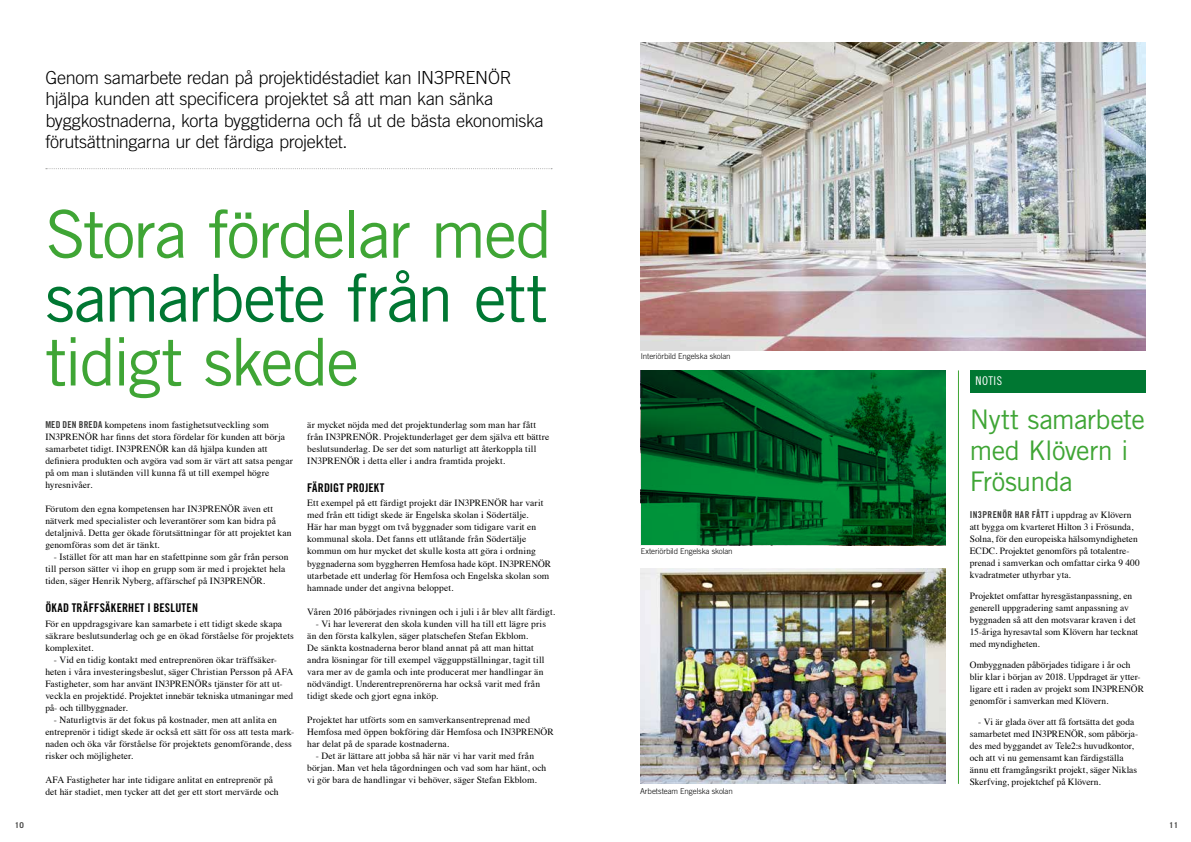
<style>
.page{position:relative;width:1191px;height:842px;background:#fff}
.page>*{position:absolute;margin:0;border:0;box-sizing:border-box;transform-origin:0 0}
.t1{font:66px "Trade Gothic";letter-spacing:-.035em;color:#3fa535}
.t2{font:66px "Trade Gothic";letter-spacing:-.035em;color:#007732}
.t3{font:27px/31px "Trade Gothic";letter-spacing:-.02em;color:#3fa535}
.t4{font:300 18px/21.6px "Trade Gothic";letter-spacing:-.015em;color:#000}
.t5{font:12px "Trade Gothic Bold Cond Twenty";letter-spacing:.015em;color:#000}
.t6{font:12px "Trade Gothic Cond Eighteen";letter-spacing:.04em;color:#fff}
.t7{font:9.5px/12px "Times";letter-spacing:.01em;color:#000}
.t8{font:300 8px "Trade Gothic";letter-spacing:-.01em;color:#000}
.t9{font:700 8px "Trade Gothic";color:#424241}
.s1{font-family:"Trade Gothic Bold Cond Twenty";color:#3c3c3b}
</style>
<div class="page">
<div style="left:969px;top:370px;width:176px;height:23px;background:#007732"></div>
<img style="left:641px;top:43px;width:504px;height:307px">
<hr style="left:958px;top:370px;width:1px;height:414px;background:#3fa535">
<svg style="left:46px;top:168px;width:506px;height:1px"></svg>
<img style="left:641px;top:568px;width:304px;height:216px">
<svg style="left:641px;top:370px;width:304px;height:175px;background:#006026"></svg>
<h3 class="t4" style="left:45px;top:66px;width:500px">Genom samarbete redan på projektidéstadiet kan IN3PRENÖR hjälpa kunden att specificera projektet så att man kan sänka byggkostnaderna, korta byggtiderna och få ut de bästa ekonomiska förutsättningarna ur det färdiga projektet.</h3>
<h1 class="t1" style="left:45px;top:194px;width:508px">Stora fördelar med</h1>
<h1 class="t2" style="left:45px;top:258px;width:504px">samarbete från ett</h1>
<h1 class="t1" style="left:45px;top:322px;width:315px">tidigt skede</h1>
<p class="t7" style="left:45px;top:418px;width:249px"><span class="s1">MED DEN BREDA</span> kompetens inom fastighetsutveckling som IN3PRENÖR har finns det stora fördelar för kunden att börja samarbetet tidigt. IN3PRENÖR kan då hjälpa kunden att definiera produkten och avgöra vad som är värt att satsa pengar på om man i slutänden vill kunna få ut till exempel högre hyresnivåer.</p>
<p class="t7" style="left:45px;top:502px;width:248px">Förutom den egna kompetensen har IN3PRENÖR även ett nätverk med specialister och leverantörer som kan bidra på detaljnivå. Detta ger ökade förutsättningar för att projektet kan genomföras som det är tänkt.</p>
<p class="t7" style="left:45px;top:550px;width:245px;text-indent:9px">- Istället för att man har en stafettpinne som går från person till person sätter vi ihop en grupp som är med i projektet hela tiden, säger Henrik Nyberg, affärschef på IN3PRENÖR.</p>
<p class="t5" style="left:45px;top:600px;width:154px">ÖKAD TRÄFFSÄKERHET I BESLUTEN</p>
<p class="t7" style="left:45px;top:617px;width:250px">För en uppdragsgivare kan samarbete i ett tidigt skede skapa säkrare beslutsunderlag och ge en ökad förståelse för projektets komplexitet.</p>
<p class="t7" style="left:45px;top:653px;width:250px;text-indent:9px">- Vid en tidig kontakt med entreprenören ökar träffsäker&shy;heten i våra investeringsbeslut, säger Christian Persson på AFA Fastigheter, som har använt IN3PRENÖRs tjänster för att ut&shy;veckla en projektidé. Projektet innebär tekniska utmaningar med på- och tillbyggnader.</p>
<p class="t7" style="left:45px;top:713px;width:250px;text-indent:9px">- Naturligtvis är det fokus på kostnader, men att anlita en entreprenör i tidigt skede är också ett sätt för oss att testa mark&shy;naden och öka vår förståelse för projektets genomförande, dess risker och möjligheter.</p>
<p class="t7" style="left:45px;top:773px;width:235px">AFA Fastigheter har inte tidigare anlitat en entreprenör på det här stadiet, men tycker att det ger ett stort mervärde och</p>
<p class="t7" style="left:307px;top:418px;width:244px">är mycket nöjda med det projektunderlag som man har fått från IN3PRENÖR. Projektunderlaget ger dem själva ett bättre beslutsunderlag. De ser det som naturligt att återkoppla till IN3PRENÖR i detta eller i andra framtida projekt.</p>
<p class="t5" style="left:307px;top:480px;width:79px">FÄRDIGT PROJEKT</p>
<p class="t7" style="left:307px;top:496px;width:245px">Ett exempel på ett färdigt projekt där IN3PRENÖR har varit med från ett tidigt skede är Engelska skolan i Södertälje.<br>Här har man byggt om två byggnader som tidigare varit en kommunal skola. Det fanns ett utlåtande från Södertälje kommun om hur mycket det skulle kosta att göra i ordning byggnaderna som byggherren Hemfosa hade köpt. IN3PRENÖR utarbetade ett underlag för Hemfosa och Engelska skolan som hamnade under det angivna beloppet.</p>
<p class="t7" style="left:307px;top:604px;width:249px">Våren 2016 påbörjades rivningen och i juli i år blev allt färdigt.</p>
<p class="t7" style="left:307px;top:616px;width:240px;text-indent:9px">- Vi har levererat den skola kunden vill ha till ett lägre pris än den första kalkylen, säger platschefen Stefan Ekblom.<br>De sänkta kostnaderna beror bland annat på att man hittat andra lösningar för till exempel vägguppställningar, tagit till vara mer av de gamla och inte producerat mer handlingar än nödvändigt. Underentreprenörerna har också varit med från tidigt skede och gjort egna inköp.</p>
<p class="t7" style="left:307px;top:712px;width:248px">Projektet har utförts som en samverkansentreprenad med<br>Hemfosa med öppen bokföring där Hemfosa och IN3PRENÖR har delat på de sparade kostnaderna.</p>
<p class="t7" style="left:307px;top:748px;width:241px;text-indent:9px">- Det är lättare att jobba så här när vi har varit med från början. Man vet hela tågordningen och vad som har hänt, och vi gör bara de handlingar vi behöver, säger Stefan Ekblom.</p>
<p class="t8" style="left:641px;top:352px;width:91px">Interiörbild Engelska skolan</p>
<p class="t8" style="left:641px;top:547px;width:93px">Exteriörbild Engelska skolan</p>
<p class="t8" style="left:640px;top:787px;width:94px">Arbetsteam Engelska skolan</p>
<p class="t6" style="left:975px;top:374px;width:28px">NOTIS</p>
<h2 class="t3" style="left:969px;top:404px;width:177px">Nytt samarbete med Klövern i<br>Frösunda</h2>
<p class="t7" style="left:969px;top:508px;width:172px"><span class="s1">IN3PRENÖR HAR FÅTT</span> i uppdrag av Klövern att bygga om kvarteret Hilton 3 i Frösunda, Solna, för den europeiska hälsomyndigheten ECDC. Projektet genomförs på totalentre&shy;prenad i samverkan och omfattar cirka 9 400 kvadratmeter uthyrbar yta.</p>
<p class="t7" style="left:969px;top:589px;width:170px">Projektet omfattar hyresgästanpassning, en generell uppgradering samt anpassning av byggnaden så att den motsvarar kraven i det 15-åriga hyresavtal som Klövern har tecknat med myndigheten.</p>
<p class="t7" style="left:969px;top:658px;width:176px">Ombyggnaden påbörjades tidigare i år och blir klar i början av 2018. Uppdraget är ytter&shy;ligare ett i raden av projekt som IN3PRENÖR genomför i samverkan med Klövern.</p>
<p class="t7" style="left:969px;top:715px;width:170px;text-indent:9px">- Vi är glada över att få fortsätta det goda samarbetet med IN3PRENÖR, som påbörja&shy;des med byggandet av Tele2:s huvudkontor, och att vi nu gemensamt kan färdigställa ännu ett framgångsrikt projekt, säger Niklas Skerfving, projektchef på Klövern.</p>
<p class="t9" style="left:15px;top:820px;width:10px">10</p>
<p class="t9" style="left:1169px;top:820px;width:10px">11</p>
</div>
